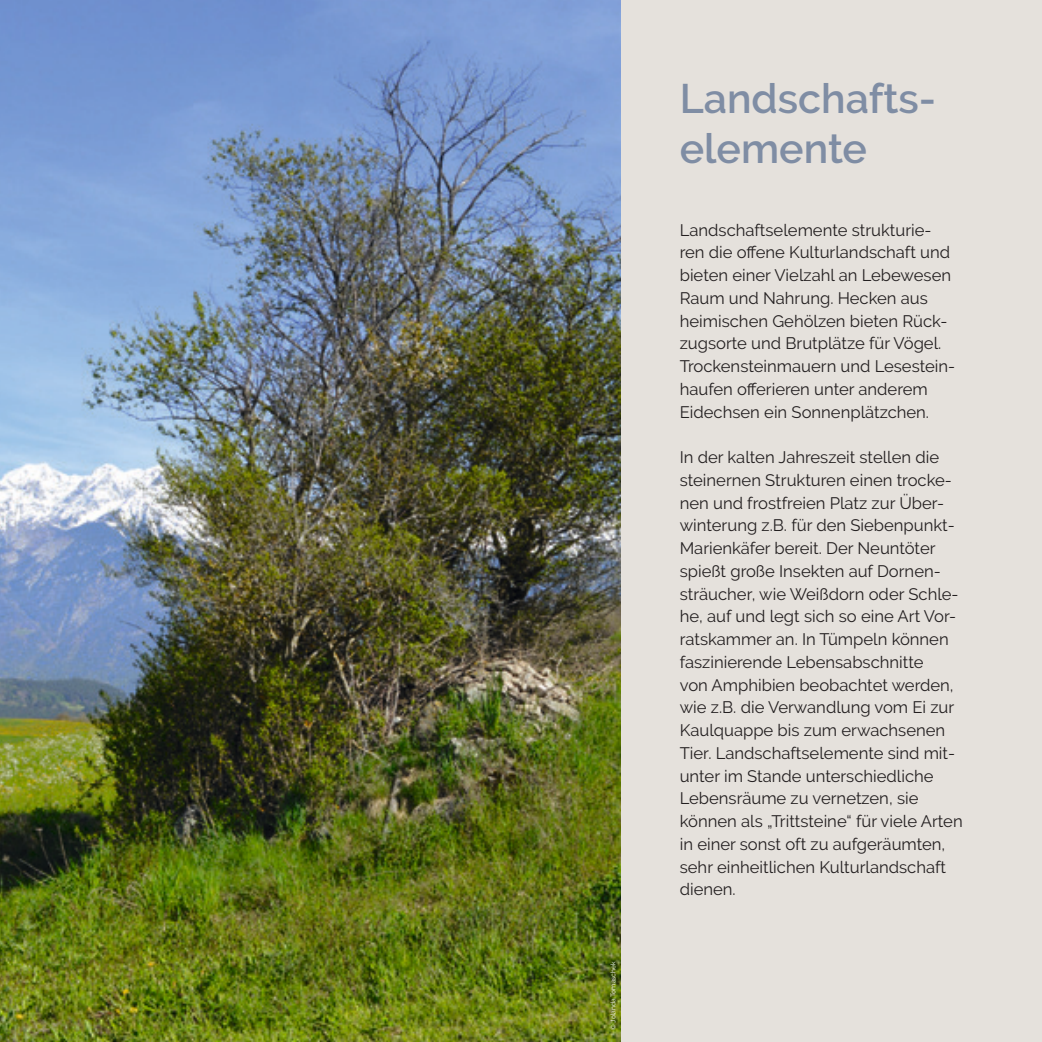
<style>
.page{position:relative;width:1042px;height:1042px;background:#fff}
.page>*{position:absolute;margin:0;border:0;box-sizing:border-box;transform-origin:0 0}
.t1{font:600 41.12px/49.9px "Raleway";color:#7f8da4}
.t2{font:16.62px/22.8px "Raleway";color:#231f20}
.t3{font:6.65px "Raleway";color:#fff}
</style>
<div class="page">
<div style="left:620px;top:0;width:422px;height:1042px;background:#e5e1dc"></div>
<img style="left:0;top:0;width:620px;height:1042px">
<p class="t3" style="left:609px;top:1029px;width:69px;rotate:-90deg">© Jolanda Tomaschek</p>
<h1 class="t1" style="left:680px;top:74px;width:258px">Landschafts&shy;elemente</h1>
<p class="t2" style="left:680px;top:218px;width:277px">Landschaftselemente strukturie&shy;ren die offene Kulturlandschaft und bieten einer Vielzahl an Lebewesen Raum und Nahrung. Hecken aus heimischen Gehölzen bieten Rück&shy;zugsorte und Brutplätze für Vögel.<br>Trockensteinmauern und Lesestein&shy;haufen offerieren unter anderem Eidechsen ein Sonnenplätzchen.</p>
<p class="t2" style="left:680px;top:446px;width:284px">In der kalten Jahreszeit stellen die steinernen Strukturen einen trocke&shy;nen und frostfreien Platz zur Über&shy;winterung z.B. für den Siebenpunkt-Marienkäfer bereit. Der Neuntöter spießt große Insekten auf Dornen&shy;sträucher, wie Weißdorn oder Schle&shy;he, auf und legt sich so eine Art Vor&shy;ratskammer an. In Tümpeln können faszinierende Lebensabschnitte<br>von Amphibien beobachtet werden, wie z.B. die Verwandlung vom Ei zur Kaulquappe bis zum erwachsenen Tier. Landschaftselemente sind mit&shy;unter im Stande unterschiedliche Lebensräume zu vernetzen, sie können als „Trittsteine“ für viele Arten in einer sonst oft zu aufgeräumten, sehr einheitlichen Kulturlandschaft dienen.</p>
</div>
